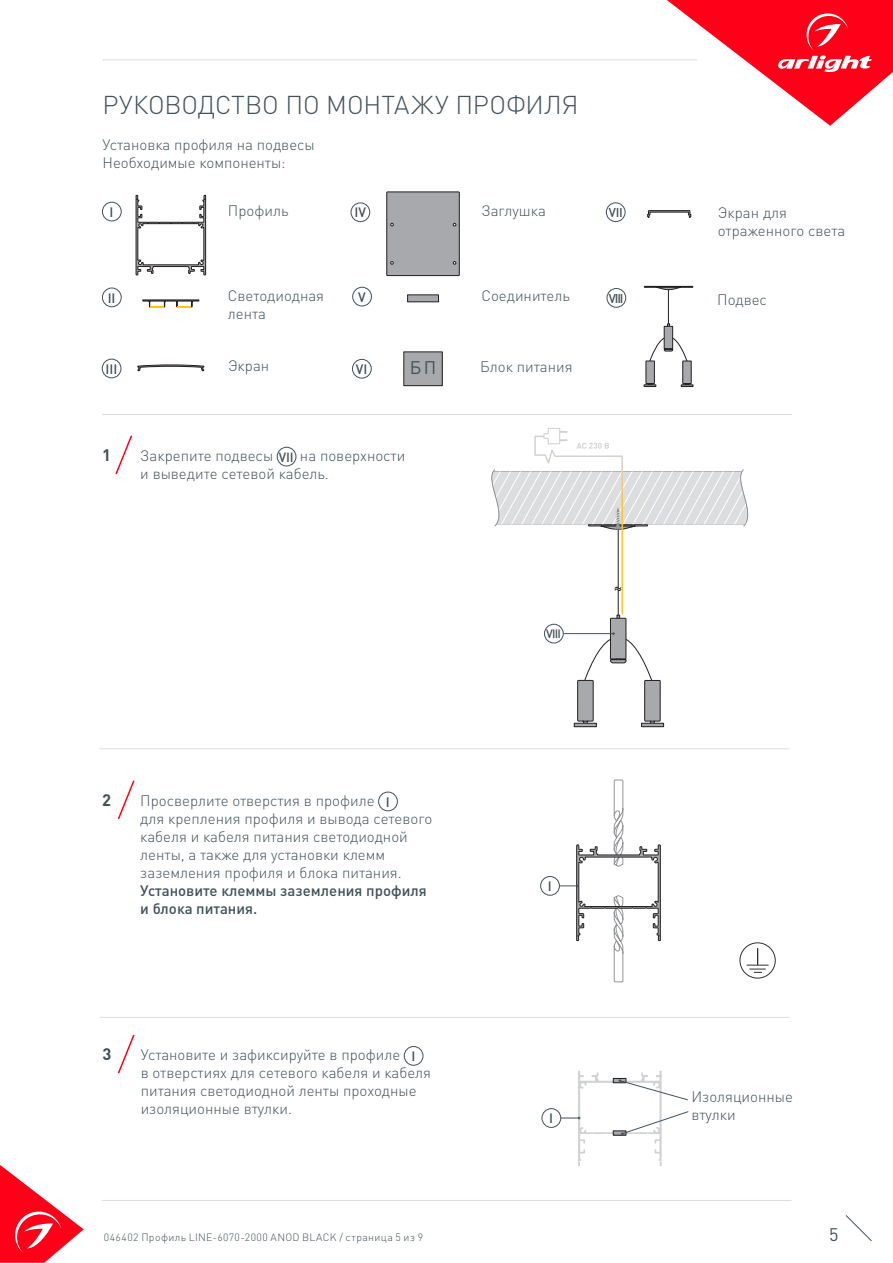
<style>
.page{position:relative;width:893px;height:1263px;background:#fff}
.page>*{position:absolute;margin:0;border:0;box-sizing:border-box;transform-origin:0 0}
.t1{font:300 25.5px "DIN Pro";letter-spacing:-.005em;color:#425159}
.t2{font:18px "DIN Pro";color:#425159}
.t3{font:700 16.5px "DIN Pro";color:#425159}
.t4{font:300 15px/18px "DIN Pro";color:#425159}
.t5{font:500 13.5px "DIN Pro";color:#425159}
.t6{font:500 13.2px "DIN Pro";color:#425159}
.t7{font:500 12.6px "DIN Pro";letter-spacing:-.09em;color:#425159}
.t8{font:500 12px "DIN Pro";color:#425159}
.t9{font:300 10.5px "DIN Pro";letter-spacing:.04em;color:#425159}
.s1{font-weight:500}
</style>
<div class="page">
<svg style="left:0;top:1165px;width:84px;height:98px"></svg>
<svg style="left:845px;top:1215px;width:27px;height:26px"></svg>
<svg style="left:667px;top:0;width:226px;height:126px"></svg>
<hr style="left:102px;top:60px;width:595px;height:1px;background:#dcdddf">
<hr style="left:102px;top:1200px;width:689px;height:1px;background:#dcdddf">
<hr style="left:102px;top:414px;width:690px;height:1px;background:#dcdddf">
<hr style="left:99px;top:748px;width:690px;height:1px;background:#dcdddf">
<hr style="left:99px;top:1017px;width:690px;height:1px;background:#dcdddf">
<div style="left:404px;top:1046px;width:19px;height:19px;border:1px solid #425159;border-radius:50%"></div>
<div style="left:378px;top:792px;width:20px;height:19px;border:1px solid #425159;border-radius:50%"></div>
<svg style="left:117px;top:1034px;width:18px;height:40px"></svg>
<svg style="left:117px;top:780px;width:18px;height:40px"></svg>
<div style="left:277px;top:447px;width:19px;height:19px;border:1px solid #425159;border-radius:50%"></div>
<svg style="left:115px;top:435px;width:18px;height:40px"></svg>
<div style="left:740px;top:942px;width:36px;height:36px;border:1px solid #312f30;border-radius:50%"></div>
<svg style="left:747px;top:948px;width:22px;height:25px"></svg>
<div style="left:540px;top:876px;width:20px;height:19px;border:1px solid #425159;border-radius:50%"></div>
<svg style="left:560px;top:779px;width:101px;height:203px"></svg>
<div style="left:542px;top:1108px;width:19px;height:19px;border:1px solid #425159;border-radius:50%"></div>
<svg style="left:561px;top:1071px;width:128px;height:95px"></svg>
<div style="left:574px;top:723px;width:22px;height:4px;border:1px solid #231f20"></div>
<div style="left:641px;top:723px;width:23px;height:4px;border:1px solid #231f20"></div>
<svg style="left:491px;top:428px;width:258px;height:297px"></svg>
<div style="left:606px;top:203px;width:19px;height:19px;border:1px solid #425159;border-radius:50%"></div>
<div style="left:607px;top:288px;width:19px;height:19px;border:1px solid #425159;border-radius:50%"></div>
<div style="left:102px;top:202px;width:19px;height:19px;border:1px solid #425159;border-radius:50%"></div>
<div style="left:102px;top:359px;width:19px;height:19px;border:1px solid #425159;border-radius:50%"></div>
<div style="left:102px;top:288px;width:19px;height:19px;border:1px solid #425159;border-radius:50%"></div>
<div style="left:352px;top:287px;width:20px;height:19px;border:1px solid #425159;border-radius:50%"></div>
<div style="left:352px;top:359px;width:19px;height:19px;border:1px solid #425159;border-radius:50%"></div>
<div style="left:404px;top:352px;width:38px;height:34px;background:#a8a9ad"></div>
<div style="left:408px;top:295px;width:30px;height:7px;background:#a8a9ad"></div>
<div style="left:407px;top:295px;width:32px;height:7px;border:1px solid #231f20"></div>
<svg style="left:136px;top:195px;width:70px;height:80px"></svg>
<svg style="left:386px;top:192px;width:74px;height:84px"></svg>
<svg style="left:138px;top:364px;width:66px;height:7px"></svg>
<div style="left:351px;top:203px;width:19px;height:19px;border:1px solid #425159;border-radius:50%"></div>
<svg style="left:143px;top:300px;width:56px;height:7px"></svg>
<hr style="left:668px;top:288px;width:1px;height:44px;background:#231f20">
<svg style="left:644px;top:324px;width:49px;height:63px"></svg>
<div style="left:644px;top:286px;width:49px;height:1px;border:1px solid #231f20"></div>
<svg style="left:656px;top:287px;width:28px;height:3px"></svg>
<svg style="left:647px;top:210px;width:44px;height:8px"></svg>
<div style="left:544px;top:624px;width:19px;height:19px;border:1px solid #425159;border-radius:50%"></div>
<p class="t1" style="left:103px;top:87px;width:477px">РУКОВОДСТВО ПО МОНТАЖУ ПРОФИЛЯ</p>
<p class="t4" style="left:103px;top:134px;width:214px">Установка профиля на подвесы</p>
<p class="t4" style="left:103px;top:152px;width:185px">Необходимые компоненты:</p>
<p class="t5" style="left:110px;top:203px;width:5px">I</p>
<p class="t4" style="left:481px;top:201px;width:66px">Заглушка</p>
<p class="t4" style="left:228px;top:201px;width:62px">Профиль</p>
<p class="t5" style="left:354px;top:203px;width:13px">IV</p>
<p class="t5" style="left:108px;top:288px;width:9px">II</p>
<p class="t4" style="left:481px;top:286px;width:90px">Соединитель</p>
<p class="t4" style="left:228px;top:286px;width:98px">Светодиодная лента</p>
<p class="t5" style="left:358px;top:288px;width:9px">V</p>
<p class="t5" style="left:105px;top:360px;width:13px">III</p>
<p class="t4" style="left:228px;top:356px;width:43px">Экран</p>
<p class="t5" style="left:356px;top:360px;width:13px">VI</p>
<p class="t2" style="left:410px;top:355px;width:28px">БП</p>
<p class="t3" style="left:102px;top:444px;width:10px">1</p>
<p class="t4" style="left:140px;top:446px;width:134px">Закрепите подвесы</p>
<p class="t6" style="left:279px;top:448px;width:16px">VII</p>
<p class="t4" style="left:140px;top:446px;width:266px;text-indent:160px">на поверхности и выведите сетевой кабель.</p>
<p class="t4" style="left:480px;top:357px;width:94px">Блок питания</p>
<p class="t7" style="left:609px;top:204px;width:16px">VII</p>
<p class="t7" style="left:609px;top:290px;width:16px">VIII</p>
<p class="t8" style="left:546px;top:626px;width:17px">VIII</p>
<p class="t3" style="left:102px;top:789px;width:10px">2</p>
<p class="t4" style="left:140px;top:791px;width:236px">Просверлите отверстия в профиле</p>
<p class="t5" style="left:386px;top:792px;width:5px">I</p>
<p class="t4" style="left:140px;top:809px;width:293px">для крепления профиля и вывода сетевого кабеля и кабеля питания светодиодной ленты, а также для установки клемм заземления профиля и блока питания.<br><span class="s1">Установите клеммы заземления профиля и блока питания.</span></p>
<p class="t5" style="left:548px;top:877px;width:5px">I</p>
<p class="t4" style="left:718px;top:203px;width:129px">Экран для отраженного света</p>
<p class="t4" style="left:717px;top:290px;width:51px">Подвес</p>
<p class="t3" style="left:102px;top:1043px;width:10px">3</p>
<p class="t4" style="left:141px;top:1045px;width:261px">Установите и зафиксируйте в профиле</p>
<p class="t5" style="left:411px;top:1047px;width:5px">I</p>
<p class="t4" style="left:141px;top:1063px;width:292px">в отверстиях для сетевого кабеля и кабеля питания светодиодной ленты проходные изоляционные втулки.</p>
<p class="t4" style="left:691px;top:1087px;width:103px">Изоляционные</p>
<p class="t5" style="left:549px;top:1109px;width:5px">I</p>
<p class="t4" style="left:691px;top:1105px;width:46px">втулки</p>
<p class="t9" style="left:104px;top:1230px;width:321px">046402 Профиль LINE-6070-2000 ANOD BLACK / страница 5 из 9</p>
<p class="t2" style="left:829px;top:1222px;width:11px">5</p>
</div>
